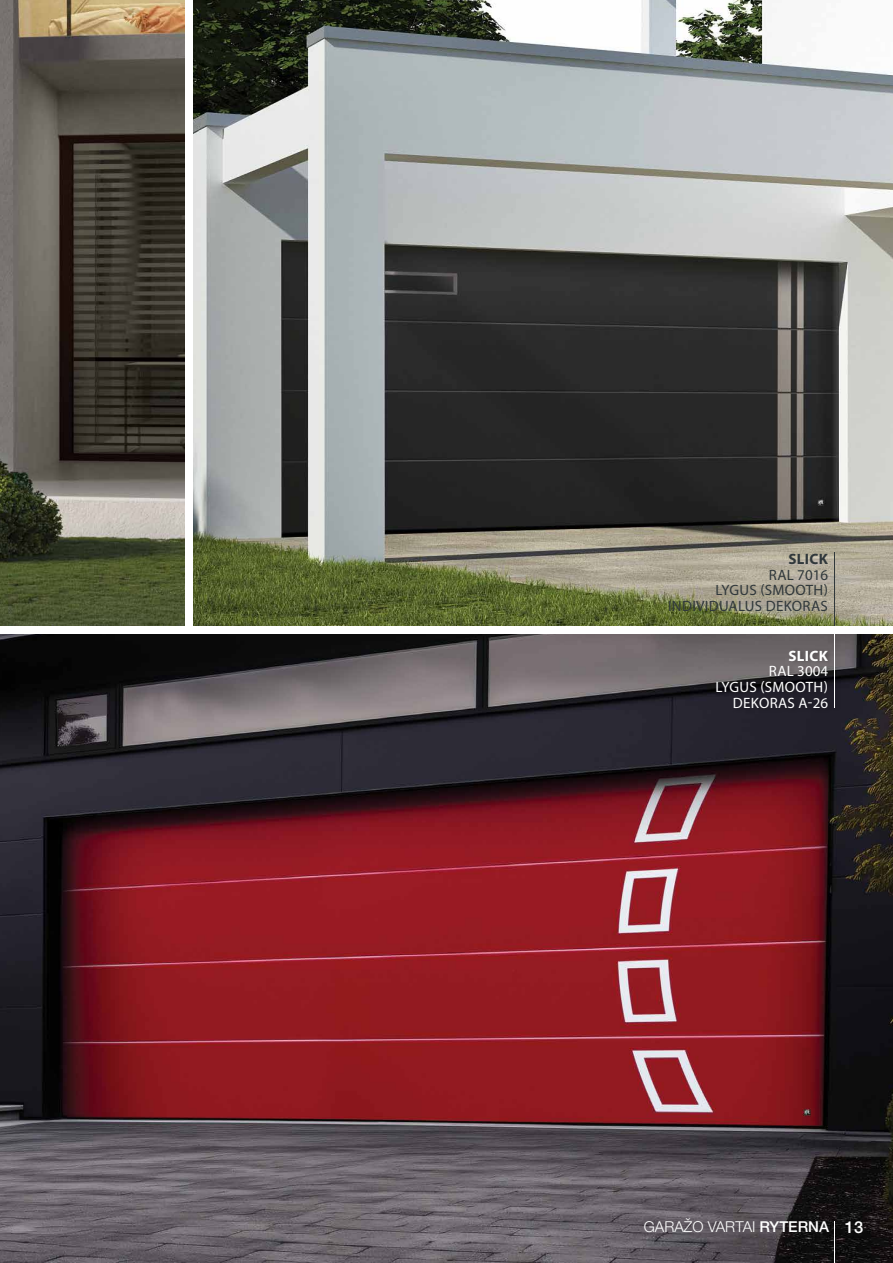
<style>
.page{position:relative;width:893px;height:1263px;background:#fff}
.page>*{position:absolute;margin:0;border:0;box-sizing:border-box;transform-origin:0 0}
.t1{font:15px/15.6px "Myriad Pro";letter-spacing:.02em;color:#30383b;text-align:right}
.t2{font:15px/15.6px "Myriad Pro";letter-spacing:.02em;color:#fff;text-align:right}
.t3{font:300 15px "Helvetica Neue LT Pro";color:#fff}
.t4{font:700 15px "Myriad Pro";letter-spacing:.02em;color:#fff}
.t5{font:700 15px "Myriad Pro";letter-spacing:.02em;color:#30383b}
.s1{font-weight:500}
.s2{font-weight:500;font-size:16.5px}
</style>
<div class="page">
<img style="left:0;top:634px;width:893px;height:629px">
<img style="left:0;top:0;width:185px;height:626px">
<img style="left:193px;top:0;width:700px;height:626px">
<div style="left:714px;top:632px;width:127px;height:81px;background:#000;opacity:.3"></div>
<hr style="left:834px;top:634px;width:1px;height:74px;background:#fff">
<hr style="left:834px;top:553px;width:1px;height:73px;background:#30383b">
<hr style="left:834px;top:1221px;width:1px;height:42px;background:#fff">
<p class="t5" style="left:789px;top:549px;width:41px">SLICK</p>
<p class="t1" style="left:668px;top:567px;width:162px">RAL 7016<br>LYGUS (SMOOTH)<br>INDIVIDUALUS DEKORAS</p>
<p class="t4" style="left:789px;top:646px;width:41px">SLICK</p>
<p class="t2" style="left:715px;top:663px;width:114px">RAL 3004<br>LYGUS (SMOOTH)<br>DEKORAS A-26</p>
<p class="t3" style="left:644px;top:1217px;width:221px">GARAŽO VARTAI <span class="s1">RYTERNA</span> <span class="s2">13</span></p>
</div>
